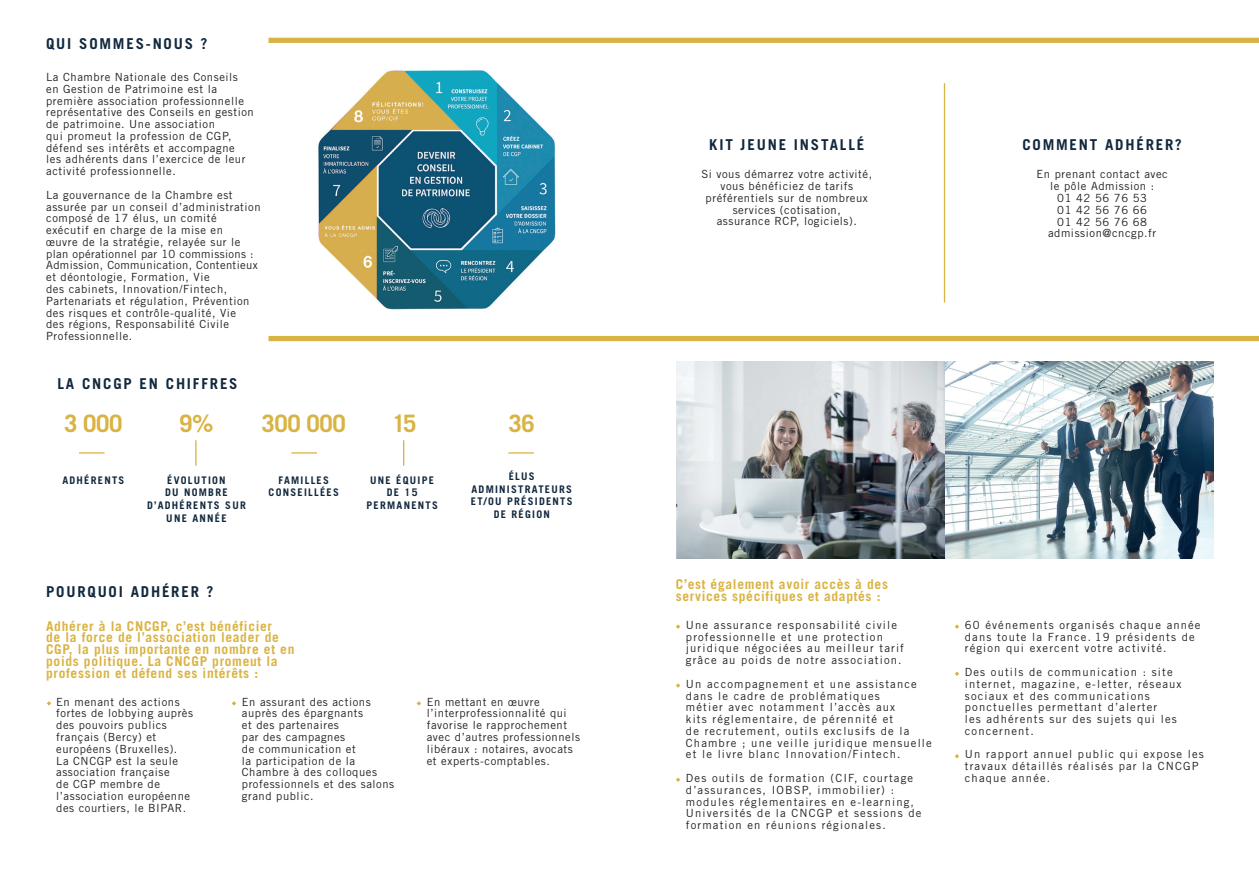
<style>
.page{position:relative;width:1259px;height:893px;background:#fff}
.page>*{position:absolute;margin:0;border:0;box-sizing:border-box;transform-origin:0 0}
.Citation{font:700 24px "Trade Gothic LT Std";letter-spacing:-.015em;color:#d9b343}
.Titre{font:700 15px "Trade Gothic LT Std";letter-spacing:.12em;color:#11283e}
.Titre-2{font:700 13.5px/11.9px "Trade Gothic LT Std";letter-spacing:.05em;color:#d9b343}
.Titre-3{font:11.25px/11.9px "Trade Gothic LT Std";letter-spacing:.05em;color:#231f20}
.Titre-4{font:11.25px/11.9px "Trade Gothic LT Std";letter-spacing:.1em;color:#231f20}
.Titre-5{font:700 10.5px/12.6px "Trade Gothic LT Std";letter-spacing:.12em;color:#11283e;text-align:center}
</style>
<div class="page">
<svg style="left:47px;top:701px;width:4px;height:5px"></svg>
<svg style="left:676px;top:624px;width:4px;height:5px"></svg>
<svg style="left:676px;top:683px;width:4px;height:5px"></svg>
<svg style="left:676px;top:777px;width:4px;height:5px"></svg>
<hr style="left:508px;top:452px;width:26px;height:2px;background:#d9b343">
<svg style="left:403px;top:440px;width:1px;height:26px"></svg>
<hr style="left:291px;top:452px;width:26px;height:2px;background:#d9b343">
<svg style="left:195px;top:440px;width:1px;height:26px"></svg>
<hr style="left:944px;top:83px;width:1px;height:220px;background:#d9b343">
<hr style="left:79px;top:452px;width:25px;height:2px;background:#d9b343">
<svg style="left:954px;top:624px;width:5px;height:5px"></svg>
<svg style="left:954px;top:671px;width:5px;height:5px"></svg>
<svg style="left:954px;top:754px;width:5px;height:4px"></svg>
<div style="left:268px;top:38px;width:991px;height:5px;background:#d9b343"></div>
<div style="left:268px;top:336px;width:991px;height:5px;background:#d9b343"></div>
<img style="left:318px;top:70px;width:238px;height:240px">
<img style="left:677px;top:361px;width:536px;height:198px">
<svg style="left:232px;top:701px;width:4px;height:5px"></svg>
<svg style="left:416px;top:701px;width:5px;height:5px"></svg>
<p class="Titre" style="left:46px;top:34px;width:163px">QUI SOMMES-NOUS ?</p>
<p class="Titre-3" style="left:46px;top:71px;width:209px">La Chambre Nationale des Conseils<br>en Gestion de Patrimoine est la première association professionnelle représentative des Conseils en gestion de patrimoine. Une association<br>qui promeut la profession de CGP, défend ses intérêts et accompagne<br>les adhérents dans l’exercice de leur activité professionnelle.</p>
<p class="Titre-3" style="left:46px;top:189px;width:216px">La gouvernance de la Chambre est assurée par un conseil d’administration composé de 17 élus, un comité exécutif en charge de la mise en</p>
<p class="Titre-3" style="left:46px;top:236px;width:213px">œuvre de la stratégie, relayée sur le plan opérationnel par 10 commissions :<br>Admission, Communication, Contentieux et déontologie, Formation, Vie<br>des cabinets, Innovation/Fintech, Partenariats et régulation, Prévention des risques et contrôle-qualité, Vie<br>des régions, Responsabilité Civile Professionnelle.</p>
<p class="Titre" style="left:58px;top:374px;width:182px">LA CNCGP EN CHIFFRES</p>
<p class="Citation" style="left:64px;top:409px;width:60px">3 000</p>
<p class="Citation" style="left:179px;top:409px;width:36px">9%</p>
<p class="Citation" style="left:262px;top:409px;width:86px">300 000</p>
<p class="Citation" style="left:392px;top:409px;width:26px">15</p>
<p class="Citation" style="left:508px;top:409px;width:28px">36</p>
<p class="Titre-5" style="left:62px;top:474px;width:64px">ADHÉRENTS</p>
<p class="Titre-5" style="left:147px;top:474px;width:100px">ÉVOLUTION<br>DU NOMBRE<br>D’ADHÉRENTS SUR<br>UNE ANNÉE</p>
<p class="Titre-5" style="left:278px;top:474px;width:52px">FAMILLES</p>
<p class="Titre-5" style="left:269px;top:486px;width:72px">CONSEILLÉES</p>
<p class="Titre" style="left:46px;top:582px;width:169px">POURQUOI ADHÉRER ?</p>
<p class="Titre-2" style="left:46px;top:620px;width:250px">Adhérer à la CNCGP, c’est bénéficier<br>de la force de l’association leader de CGP, la plus importante en nombre et en poids politique. La CNCGP promeut la profession et défend ses intérêts :</p>
<p class="Titre-5" style="left:370px;top:474px;width:65px">UNE ÉQUIPE</p>
<p class="Titre-5" style="left:387px;top:486px;width:32px">DE 15</p>
<p class="Titre-5" style="left:366px;top:499px;width:73px">PERMANENTS</p>
<p class="Titre-5" style="left:471px;top:470px;width:103px">ÉLUS<br>ADMINISTRATEURS<br>ET/OU PRÉSIDENTS<br>DE RÉGION</p>
<p class="Titre-3" style="left:56px;top:695px;width:138px">En menant des actions fortes de lobbying auprès des pouvoirs publics français (Bercy) et européens (Bruxelles).<br>La CNCGP est la seule association française<br>de CGP membre de l’association européenne des courtiers, le BIPAR.</p>
<p class="Titre-3" style="left:242px;top:695px;width:154px">En assurant des actions auprès des épargnants<br>et des partenaires<br>par des campagnes<br>de communication et<br>la participation de la<br>Chambre à des colloques professionnels et des salons grand public.</p>
<p class="Titre-3" style="left:427px;top:695px;width:155px">En mettant en œuvre l’interprofessionnalité qui favorise le rapprochement avec d’autres professionnels libéraux : notaires, avocats et experts-comptables.</p>
<p class="Titre" style="left:709px;top:135px;width:157px">KIT JEUNE INSTALLÉ</p>
<p class="Titre-3" style="left:701px;top:168px;width:172px">Si vous démarrez votre activité,</p>
<p class="Titre-3" style="left:720px;top:180px;width:134px">vous bénéficiez de tarifs</p>
<p class="Titre-3" style="left:705px;top:192px;width:164px;text-align:center">préférentiels sur de nombreux services (cotisation,</p>
<p class="Titre-3" style="left:717px;top:215px;width:142px">assurance RCP, logiciels).</p>
<p class="Titre" style="left:1022px;top:135px;width:161px">COMMENT ADHÉRER?</p>
<p class="Titre-3" style="left:1036px;top:168px;width:133px">En prenant contact avec</p>
<p class="Titre-3" style="left:1050px;top:180px;width:105px">le pôle Admission :</p>
<p class="Titre-3" style="left:1057px;top:192px;width:91px">01 42 56 76 53</p>
<p class="Titre-3" style="left:1057px;top:204px;width:91px">01 42 56 76 66</p>
<p class="Titre-3" style="left:1057px;top:215px;width:91px">01 42 56 76 68</p>
<p class="Titre-3" style="left:1048px;top:227px;width:110px">admission@cncgp.fr</p>
<p class="Titre-2" style="left:676px;top:578px;width:214px">C’est également avoir accès à des services spécifiques et adaptés :</p>
<p class="Titre-4" style="left:686px;top:619px;width:220px">Une assurance responsabilité civile professionnelle et une protection juridique négociées au meilleur tarif grâce au poids de notre association.</p>
<p class="Titre-4" style="left:686px;top:678px;width:247px">Un accompagnement et une assistance dans le cadre de problématiques<br>métier avec notamment l’accès aux<br>kits réglementaire, de pérennité et<br>de recrutement, outils exclusifs de la Chambre ; une veille juridique mensuelle et le livre blanc Innovation/Fintech.</p>
<p class="Titre-4" style="left:686px;top:772px;width:237px">Des outils de formation (CIF, courtage d’assurances, IOBSP, immobilier) : modules réglementaires en e-learning, Universités de la CNCGP et sessions de formation en réunions régionales.</p>
<p class="Titre-4" style="left:965px;top:619px;width:237px">60 événements organisés chaque année dans toute la France. 19 présidents de région qui exercent votre activité.</p>
<p class="Titre-4" style="left:965px;top:666px;width:218px">Des outils de communication : site internet, magazine, e-letter, réseaux sociaux et des communications ponctuelles permettant d’alerter<br>les adhérents sur des sujets qui les concernent.</p>
<p class="Titre-4" style="left:965px;top:748px;width:241px">Un rapport annuel public qui expose les travaux détaillés réalisés par la CNCGP chaque année.</p>
</div>
